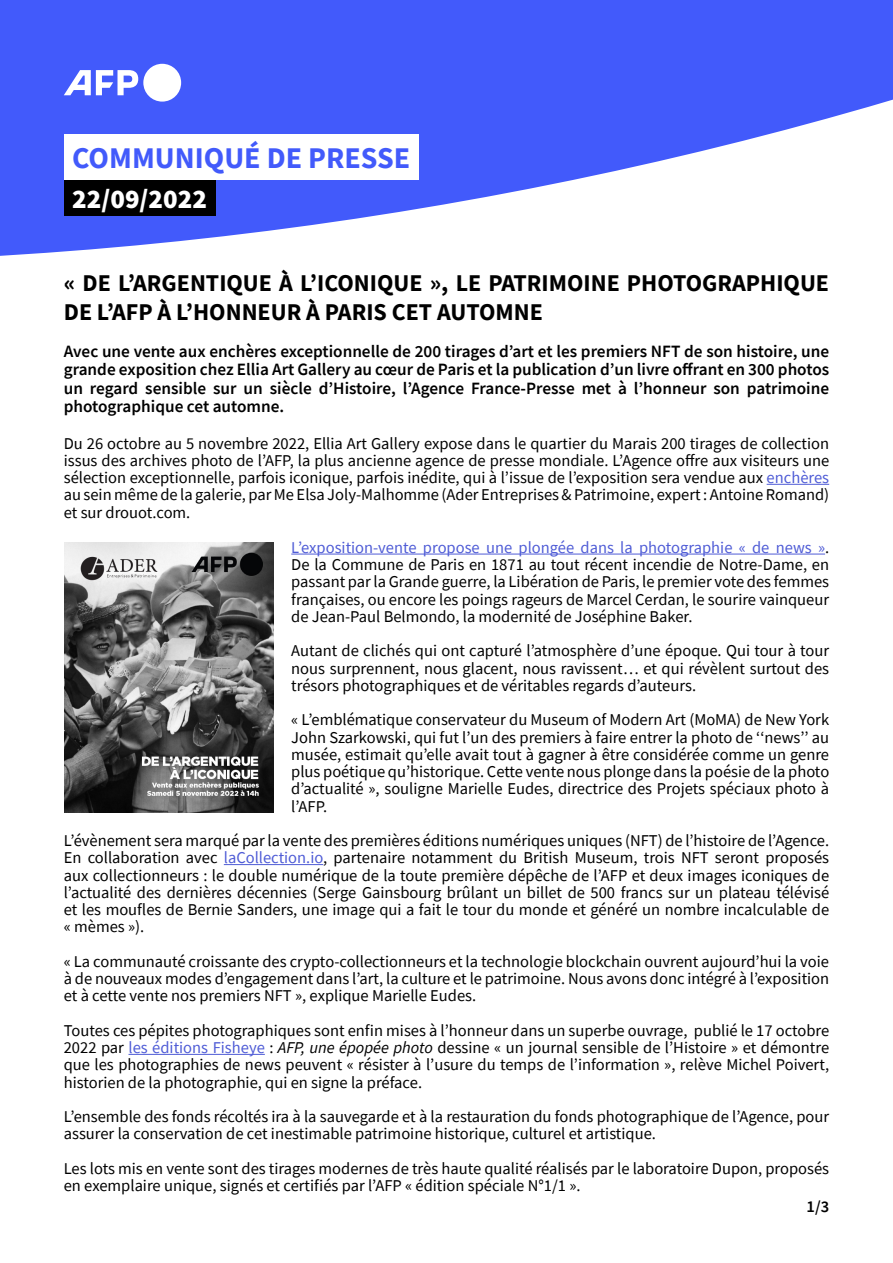
<style>
.page{position:relative;width:893px;height:1263px;background:#fff}
.page>*{position:absolute;margin:0;border:0;box-sizing:border-box;transform-origin:0 0}
.Communiqué{font:700 30px "Source Sans Pro";color:#425afb}
.Date{font:900 27px "Source Sans Pro";color:#fff}
.Titre{font:700 24px/28.8px "Source Sans Pro";color:#000}
.Chapeau{font:600 17.25px/18px "Source Sans Pro";color:#000;text-align:justify}
.Corps{font:16.5px/17.2px "Source Sans Pro";color:#000;text-align:justify}
.Chapeau-2{font:600 16.5px "Source Sans Pro";color:#000}
.s1{color:#4f5cd6}
.s2{font-style:italic}
</style>
<div class="page">
<hr style="left:767px;top:484px;width:62px;height:1px;background:#4f5cd6">
<hr style="left:291px;top:554px;width:534px;height:1px;background:#4f5cd6">
<hr style="left:224px;top:864px;width:99px;height:1px;background:#4f5cd6">
<hr style="left:128px;top:1054px;width:137px;height:1px;background:#4f5cd6">
<svg style="left:0;top:0;width:893px;height:256px;fill:#425afb"></svg>
<div style="left:64px;top:180px;width:151px;height:36px;background:#000"></div>
<div style="left:64px;top:134px;width:355px;height:46px;background:#fff"></div>
<img style="left:64px;top:543px;width:210px;height:269px">
<svg style="left:64px;top:64px;width:117px;height:38px"></svg>
<p class="Communiqué" style="left:72px;top:138px;width:339px">COMMUNIQUÉ DE PRESSE</p>
<p class="Date" style="left:72px;top:180px;width:136px">22/09/2022</p>
<p class="Titre" style="left:64px;top:268px;width:767px">« DE L’ARGENTIQUE À L’ICONIQUE », LE PATRIMOINE PHOTOGRAPHIQUE<br>DE L’AFP À L’HONNEUR À PARIS CET AUTOMNE</p>
<p class="Chapeau" style="left:64px;top:343px;width:767px">Avec une vente aux enchères exceptionnelle de 200 tirages d’art et les premiers NFT de son histoire, une grande exposition chez Ellia Art Gallery au cœur de Paris et la publication d’un livre offrant en 300 photos un regard sensible sur un siècle d’Histoire, l’Agence France-Presse met à l’honneur son patrimoine photographique cet automne.</p>
<p class="Corps" style="left:64px;top:434px;width:767px">Du 26 octobre au 5 novembre 2022, Ellia Art Gallery expose dans le quartier du Marais 200 tirages de collection issus des archives photo de l’AFP, la plus ancienne agence de presse mondiale. L’Agence offre aux visiteurs une sélection exceptionnelle, parfois iconique, parfois inédite, qui à l’issue de l’exposition sera vendue aux <span class="s1">enchères </span>au sein même de la galerie, par Me Elsa Joly-Malhomme (Ader Entreprises &amp; Patrimoine, expert : Antoine Romand) et sur drouot.com.</p>
<p class="Corps" style="left:291px;top:539px;width:539px"><span class="s1">L’exposition-vente propose une plongée dans la photographie « de news »</span>.<br>De la Commune de Paris en 1871 au tout récent incendie de Notre-Dame, en passant par la Grande guerre, la Libération de Paris, le premier vote des femmes françaises, ou encore les poings rageurs de Marcel Cerdan, le sourire vainqueur de Jean-Paul Belmondo, la modernité de Joséphine Baker.</p>
<p class="Corps" style="left:291px;top:642px;width:539px">Autant de clichés qui ont capturé l’atmosphère d’une époque. Qui tour à tour nous surprennent, nous glacent, nous ravissent… et qui révèlent surtout des trésors photographiques et de véritables regards d’auteurs.</p>
<p class="Corps" style="left:291px;top:711px;width:539px">« L’emblématique conservateur du Museum of Modern Art (MoMA) de New York John Szarkowski, qui fut l’un des premiers à faire entrer la photo de ‘‘news’’ au musée, estimait qu’elle avait tout à gagner à être considérée comme un genre plus poétique qu’historique. Cette vente nous plonge dans la poésie de la photo d’actualité », souligne Marielle Eudes, directrice des Projets spéciaux photo à l’AFP.</p>
<p class="Corps" style="left:64px;top:832px;width:767px">L’évènement sera marqué par la vente des premières éditions numériques uniques (NFT) de l’histoire de l’Agence.<br>En collaboration avec <span class="s1">laCollection.io</span>, partenaire notamment du British Museum, trois NFT seront proposés aux collectionneurs : le double numérique de la toute première dépêche de l’AFP et deux images iconiques de l’actualité des dernières décennies (Serge Gainsbourg brûlant un billet de 500 francs sur un plateau télévisé et les moufles de Bernie Sanders, une image qui a fait le tour du monde et généré un nombre incalculable de « mèmes »).</p>
<p class="Corps" style="left:64px;top:953px;width:767px">« La communauté croissante des crypto-collectionneurs et la technologie blockchain ouvrent aujourd’hui la voie à de nouveaux modes d’engagement dans l’art, la culture et le patrimoine. Nous avons donc intégré à l’exposition et à cette vente nos premiers NFT », explique Marielle Eudes.</p>
<p class="Corps" style="left:64px;top:1022px;width:767px">Toutes ces pépites photographiques sont enfin mises à l’honneur dans un superbe ouvrage, publié le 17 octobre 2022 par <span class="s1">les éditions Fisheye</span> : <span class="s2">AFP, une épopée photo</span> dessine « un journal sensible de l’Histoire » et démontre que les photographies de news peuvent « résister à l’usure du temps de l’information », relève Michel Poivert, historien de la photographie, qui en signe la préface.</p>
<p class="Corps" style="left:64px;top:1108px;width:767px">L’ensemble des fonds récoltés ira à la sauvegarde et à la restauration du fonds photographique de l’Agence, pour assurer la conservation de cet inestimable patrimoine historique, culturel et artistique.</p>
<p class="Corps" style="left:64px;top:1160px;width:767px">Les lots mis en vente sont des tirages modernes de très haute qualité réalisés par le laboratoire Dupon, proposés en exemplaire unique, signés et certifiés par l’AFP « édition spéciale N°1/1 ».</p>
<p class="Chapeau-2" style="left:807px;top:1195px;width:24px">1/3</p>
</div>
